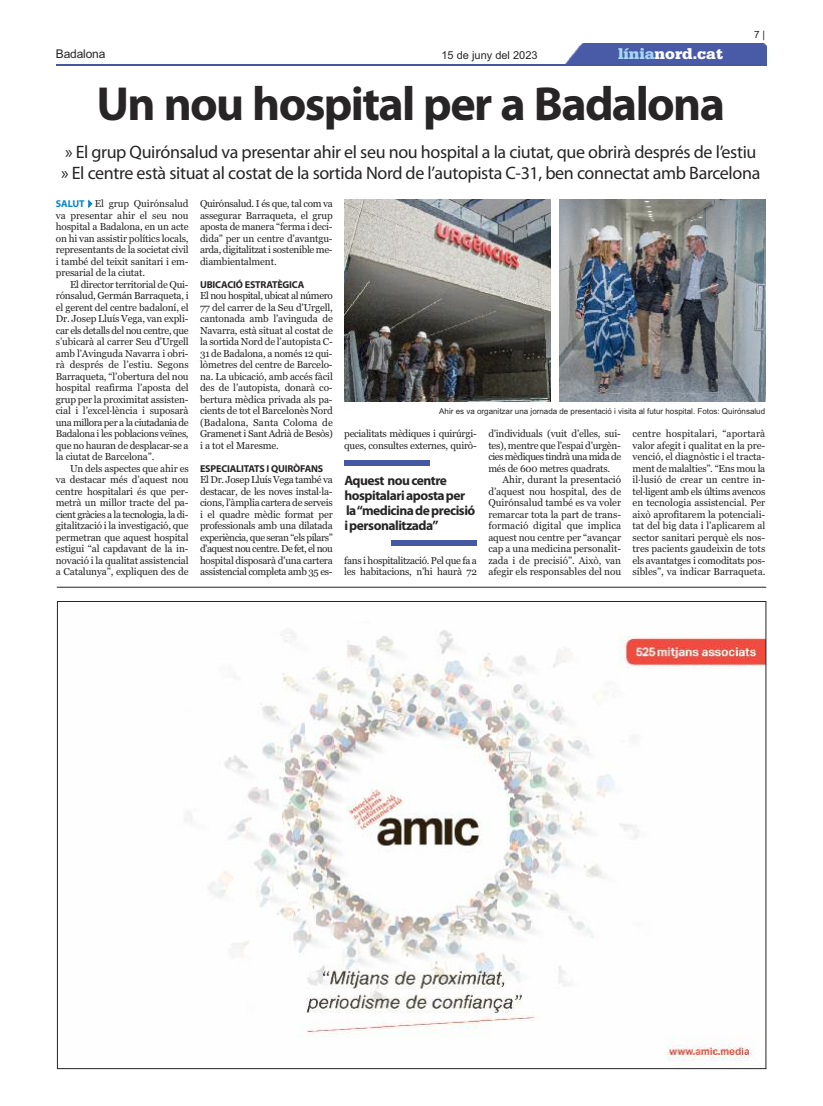
<style>
.page{position:relative;width:823px;height:1106px;background:#fff}
.page>*{position:absolute;margin:0;border:0;box-sizing:border-box;transform-origin:0 0}
.t1{font:700 48px "Myriad Pro";letter-spacing:-.035em;color:#272526}
.t2{font:18px/21px "Myriad Pro";letter-spacing:-.02em;color:#272526}
.t3{font:900 16px "Serifa";color:#fff}
.t4{font:700 13.5px/15px "Myriad Pro";letter-spacing:-.035em;color:#272526}
.t5{font:12px "Arial";letter-spacing:-.015em;color:#272526}
.t6{font:11px "Arial";color:#272526}
.t7{font:10px/11.5px "Georgia";letter-spacing:-.02em;color:#272526;text-align:justify}
.t8{font:700 10px "Myriad Pro";letter-spacing:-.015em;color:#272526}
.t9{font:10px "Arial";color:#272526}
.t10{font:8px "Arial";color:#272526}
.s1{color:#a6d8f6}
.s2{font-family:"Myriad Pro";font-weight:700;color:#0c84c8}
.s3{color:#0c84c8}
</style>
<div class="page">
<div style="left:565px;top:44px;width:200px;height:20px;background:#495aa7"></div>
<hr style="left:57px;top:64px;width:708px;height:1px;background:#4558a4">
<img style="left:184px;top:630px;width:580px;height:431px">
<hr style="left:57px;top:587px;width:708px;height:1px;background:#23252b">
<img style="left:559px;top:199px;width:206px;height:202px">
<img style="left:344px;top:200px;width:205px;height:201px">
<div style="left:344px;top:460px;width:85px;height:6px;background:#4558a4"></div>
<div style="left:391px;top:540px;width:86px;height:6px;background:#4558a4"></div>
<p class="t5" style="left:56px;top:47px;width:51px">Badalona</p>
<p class="t6" style="left:441px;top:48px;width:98px">15 de juny del 2023</p>
<h3 class="t3" style="left:617px;top:44px;width:106px"><span class="s1">línia</span>nord.cat</h3>
<p class="t9" style="left:753px;top:29px;width:12px">7 |</p>
<h1 class="t1" style="left:96px;top:86px;width:629px">Un nou hospital per a Badalona</h1>
<h2 class="t2" style="left:61px;top:142px;width:700px">» El grup Quirónsalud va presentar ahir el seu nou hospital a la ciutat, que obrirà després de l’estiu » El centre està situat al costat de la sortida Nord de l’autopista C-31, ben connectat amb Barcelona</h2>
<p class="t7" style="left:56px;top:198px;width:134px"><span class="s2">SALUT</span><span class="s3">✔</span>El grup Quirónsalud va presentar ahir el seu nou hospital a Badalona, en un acte on hi van assistir polítics locals, representants de la societat civil i també del teixit sanitari i em&shy;presarial de la ciutat.</p>
<p class="t7" style="left:56px;top:278px;width:134px;text-indent:14px">El director territorial de Qui&shy;rónsalud, Germán Barraqueta, i el gerent del centre badaloní, el Dr. Josep Lluís Vega, van expli&shy;car els detalls del nou centre, que s’ubicarà al carrer Seu d’Urgell amb l’Avinguda Navarra i obri&shy;rà després de l’estiu. Segons Barraqueta, “l’obertura del nou hospital reafirma l’aposta del grup per la proximitat assisten&shy;cial i l’excel·lència i suposarà una millora per a la ciutadania de Badalona i les poblacions veïnes, que no hauran de desplacar-se a la ciutat de Barcelona”.</p>
<p class="t7" style="left:56px;top:462px;width:134px;text-indent:14px">Un dels aspectes que ahir es va destacar més d’aquest nou centre hospitalari és que per&shy;metrà un millor tracte del pa&shy;cient gràcies a la tecnologia, la di&shy;gitalització i la investigació, que permetran que aquest hospital estigui “al capdavant de la in&shy;novació i la qualitat assistencial a Catalunya”, expliquen des de</p>
<p class="t7" style="left:200px;top:198px;width:134px">Quirónsalud. I és que, tal com va assegurar Barraqueta, el grup aposta de manera “ferma i deci&shy;dida” per un centre d’avantgu&shy;arda, digitalitzat i sostenible me&shy;diambientalment.</p>
<p class="t8" style="left:200px;top:280px;width:106px">UBICACIÓ ESTRATÈGICA</p>
<p class="t7" style="left:200px;top:290px;width:134px">El nou hospital, ubicat al número 77 del carrer de la Seu d’Urgell, cantonada amb l’avinguda de Navarra, està situat al costat de la sortida Nord de l’autopista C-31 de Badalona, a només 12 qui&shy;lòmetres del centre de Barcelo&shy;na. La ubicació, amb accés fàcil des de l’autopista, donarà co&shy;bertura mèdica privada als pa&shy;cients de tot el Barcelonès Nord (Badalona, Santa Coloma de Gramenet i Sant Adrià de Besòs) i a tot el Maresme.</p>
<p class="t8" style="left:200px;top:464px;width:125px">ESPECIALITATS I QUIRÒFANS</p>
<p class="t7" style="left:200px;top:474px;width:134px">El Dr. Josep Lluís Vega també va destacar, de les noves instal·la&shy;cions, l’àmplia cartera de serveis i el quadre mèdic format per professionals amb una dilatada experiència, que seran “els pilars” d’aquest nou centre. De fet, el nou hospital disposarà d’una cartera assistencial completa amb 35 es-</p>
<p class="t10" style="left:439px;top:407px;width:327px">Ahir es va organitzar una jornada de presentació i visita al futur hospital. Fotos: Quirónsalud</p>
<p class="t7" style="left:344px;top:428px;width:134px">pecialitats mèdiques i quirúrgi&shy;ques, consultes externes, quirò-</p>
<h3 class="t4" style="left:344px;top:474px;width:132px">Aquest noucentre hospitalariapostaper la“medicinadeprecisió ipersonalitzada”</h3>
<p class="t7" style="left:344px;top:554px;width:134px">fans i hospitalització. Pel que fa a les habitacions, n’hi haurà 72</p>
<p class="t7" style="left:488px;top:428px;width:134px">d’individuals (vuit d’elles, sui&shy;tes), mentre que l’espai d’urgèn&shy;cies mèdiques tindrà una mida de més de 600 metres quadrats.</p>
<p class="t7" style="left:488px;top:474px;width:134px;text-indent:14px">Ahir, durant la presentació d’aquest nou hospital, des de Quirónsalud també es va voler remarcar tota la part de trans&shy;formació digital que implica aquest nou centre per “avançar cap a una medicina personalit&shy;zada i de precisió”. Això, van afegir els responsables del nou</p>
<p class="t7" style="left:632px;top:428px;width:134px">centre hospitalari, “aportarà valor afegit i qualitat en la pre&shy;venció, el diagnòstic i el tracta&shy;ment de malalties”. “Ens mou la il·lusió de crear un centre in&shy;tel·ligent amb els últims avencos en tecnologia assistencial. Per això aprofitarem la potenciali&shy;tat del big data i l’aplicarem al sector sanitari perquè els nos&shy;tres pacients gaudeixin de tots els avantatges i comoditats pos&shy;sibles”, va indicar Barraqueta.</p>
</div>
